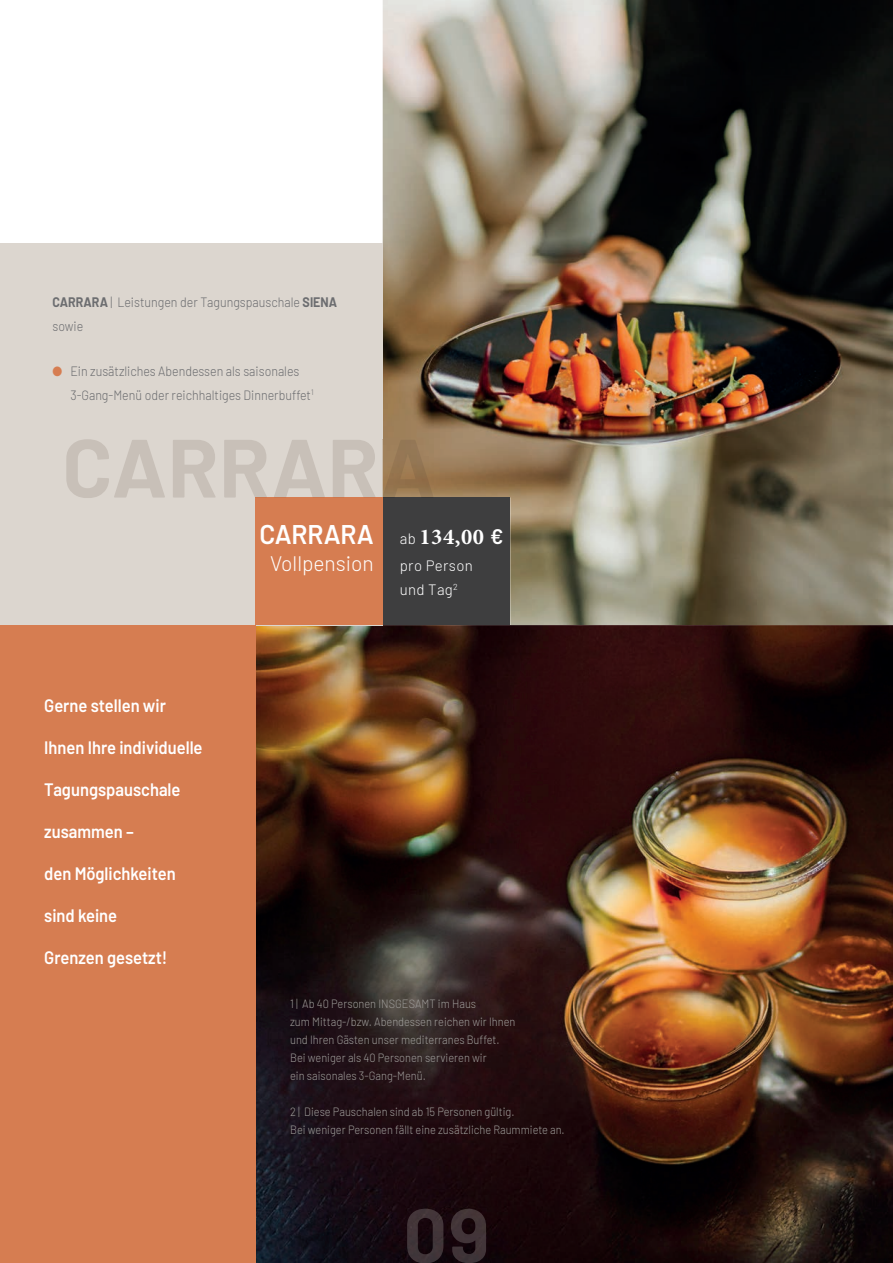
<style>
.page{position:relative;width:893px;height:1263px;background:#fff}
.page>*{position:absolute;margin:0;border:0;box-sizing:border-box;transform-origin:0 0}
.t1{font:600 27px "Barlow";letter-spacing:-.01em;color:#fff}
.t2{font:700 22.5px "Minion Pro";color:#fff}
.t3{font:300 21px "Barlow";color:#fff}
.t4{font:600 18px "Barlow";color:#fff;scale:.92 1}
.t5{font:300 15px/24px "Barlow";letter-spacing:.025em;color:#fff}
.t6{font:300 13.5px/24px "Barlow";color:#6c6d70;scale:.92 1}
.t7{font:300 12px/18px "Barlow";color:#9e9c99;scale:.92 1}
.s1{font-weight:700}
.s2{color:#d67d51}
.s3{font-family:"Barlow";font-weight:300;font-size:15px}
.s4{font-family:"Barlow";font-weight:600;font-size:21px}
</style>
<div class="page">
<img style="left:383px;top:0;width:510px;height:625px">
<img style="left:255px;top:625px;width:638px;height:638px">
<div style="left:0;top:243px;width:383px;height:382px;background:#dcd6cf"></div>
<div style="left:0;top:625px;width:255px;height:638px;background:#d67d51"></div>
<img style="left:407px;top:1209px;width:79px;height:54px">
<div style="left:383px;top:497px;width:127px;height:128px;background:#3e3e3f"></div>
<div style="left:255px;top:497px;width:128px;height:128px;background:#d67d51"></div>
<img style="left:383px;top:439px;width:50px;height:58px">
<p class="t6" style="left:52px;top:289px;width:311px"><span class="s1">CARRARA</span> | Leistungen der Tagungspauschale <span class="s1">SIENA </span>sowie</p>
<p class="t6" style="left:70px;top:358px;width:266px;text-indent:-18px"><span class="s2">●</span> Ein zusätzliches Abendessen als saisonales<br>3-Gang-Menü oder reichhaltiges Dinnerbuffet<sup>1</sup></p>
<h3 class="t4" style="left:44px;top:692px;width:134px">Gerne stellen wir</h3>
<h3 class="t4" style="left:44px;top:734px;width:174px">Ihnen Ihre individuelle</h3>
<h3 class="t4" style="left:44px;top:776px;width:150px">Tagungspauschale</h3>
<h3 class="t4" style="left:44px;top:818px;width:99px">zusammen –</h3>
<h3 class="t4" style="left:44px;top:860px;width:144px">den Möglichkeiten</h3>
<h3 class="t4" style="left:44px;top:902px;width:81px">sind keine</h3>
<h3 class="t4" style="left:44px;top:944px;width:135px">Grenzen gesetzt!</h3>
<h1 class="t1" style="left:259px;top:514px;width:116px">CARRARA</h1>
<h3 class="t3" style="left:270px;top:548px;width:105px">Vollpension</h3>
<h2 class="t2" style="left:400px;top:520px;width:105px"><span class="s3">ab</span> 134,00 <span class="s4">€</span></h2>
<p class="t5" style="left:400px;top:552px;width:75px">pro Person und Tag<sup>2</sup></p>
<p class="t7" style="left:290px;top:993px;width:246px">1 | Ab 40 Personen INSGESAMT im Haus<br>zum Mittag-/bzw. Abendessen reichen wir Ihnen und Ihren Gästen unser mediterranes Buffet.<br>Bei weniger als 40 Personen servieren wir<br>ein saisonales 3-Gang-Menü.</p>
<p class="t7" style="left:290px;top:1101px;width:300px">2 | Diese Pauschalen sind ab 15 Personen gültig.<br>Bei weniger Personen fällt eine zusätzliche Raummiete an.</p>
</div>
